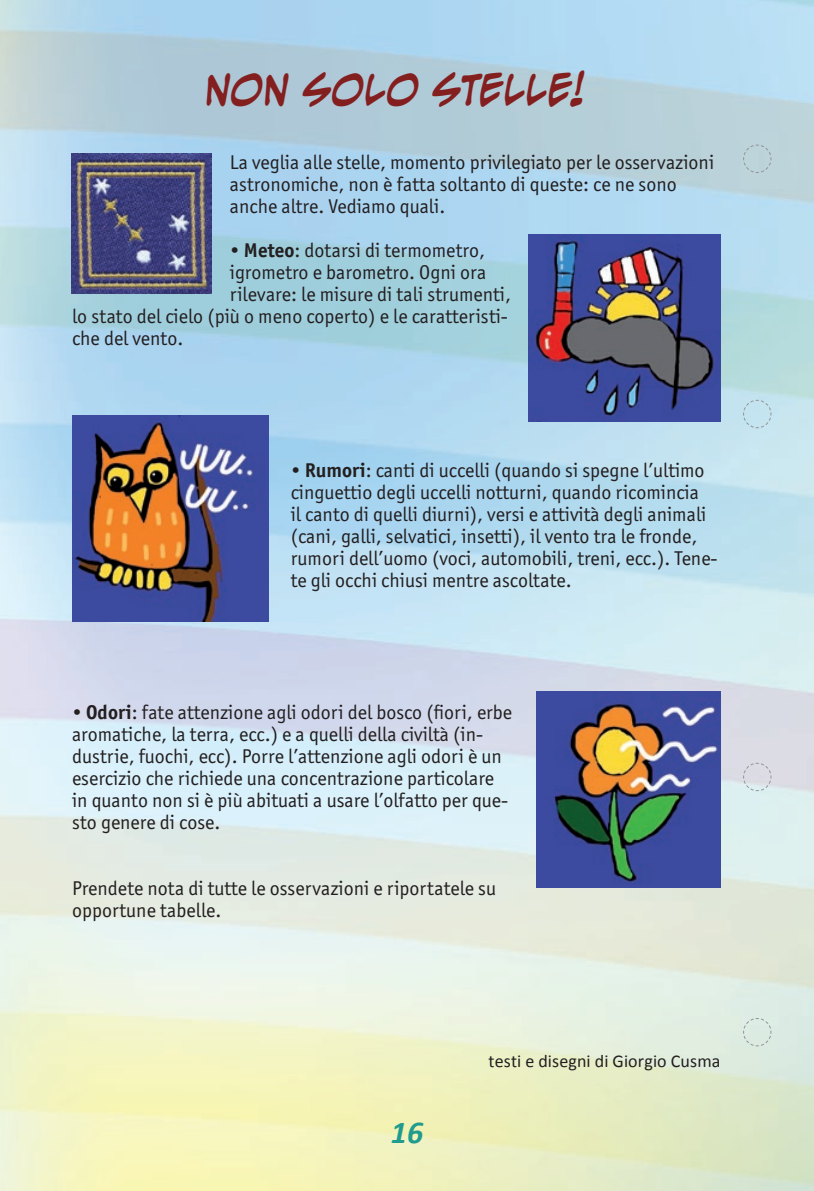
<style>
.page{position:relative;width:814px;height:1191px;background:#fff}
.page>*{position:absolute;margin:0;border:0;box-sizing:border-box;transform-origin:0 0}
.t1{font:700 36px "Evil Genius BB";letter-spacing:-.025em;color:#841f1f;scale:.96 1}
.t2{font:italic 700 32px "Calibri";color:#229b8f}
.List_Paragraph{font:20px/22px "Officina Sans ITC Std";color:#231f20}
.t3{font:18px "Calibri";letter-spacing:.005em;color:#231f20}
.s1{font-weight:700}
</style>
<div class="page">
<img style="left:0;top:0;width:814px;height:1191px">
<svg style="left:742px;top:144px;width:30px;height:29px"></svg>
<svg style="left:742px;top:399px;width:30px;height:30px"></svg>
<svg style="left:742px;top:762px;width:30px;height:29px"></svg>
<svg style="left:742px;top:1017px;width:30px;height:29px"></svg>
<img style="left:72px;top:153px;width:139px;height:140px">
<img style="left:529px;top:234px;width:191px;height:187px">
<img style="left:72px;top:415px;width:196px;height:207px">
<img style="left:536px;top:692px;width:184px;height:196px">
<p class="t1" style="left:205px;top:66px;width:399px">NON SOLO STELLE!</p>
<p class="List_Paragraph" style="left:230px;top:151px;width:486px">La veglia alle stelle, momento privilegiato per le osservazioni astronomiche, non è fatta soltanto di queste: ce ne sono anche altre. Vediamo quali.</p>
<p class="List_Paragraph" style="left:230px;top:239px;width:256px"><span class="s1">• Meteo</span>: dotarsi di termometro,</p>
<p class="List_Paragraph" style="left:230px;top:261px;width:258px">igrometro e barometro. Ogni ora</p>
<p class="List_Paragraph" style="left:230px;top:283px;width:282px">rilevare: le misure di tali strumenti,</p>
<p class="List_Paragraph" style="left:72px;top:305px;width:437px">lo stato del cielo (più o meno coperto) e le caratteristi-</p>
<p class="List_Paragraph" style="left:72px;top:327px;width:113px">che del vento.</p>
<p class="List_Paragraph" style="left:291px;top:459px;width:428px"><span class="s1">• Rumori</span>: canti di uccelli (quando si spegne l’ultimo cinguettio degli uccelli notturni, quando ricomincia<br>il canto di quelli diurni), versi e attività degli animali (cani, galli, selvatici, insetti), il vento tra le fronde, rumori dell’uomo (voci, automobili, treni, ecc.). Tene&shy;te gli occhi chiusi mentre ascoltate.</p>
<p class="List_Paragraph" style="left:72px;top:701px;width:441px"><span class="s1">• Odori</span>: fate attenzione agli odori del bosco (fiori, erbe aromatiche, la terra, ecc.) e a quelli della civiltà (in&shy;dustrie, fuochi, ecc). Porre l’attenzione agli odori è un esercizio che richiede una concentrazione particolare in quanto non si è più abituati a usare l’olfatto per que&shy;sto genere di cose.</p>
<p class="List_Paragraph" style="left:72px;top:877px;width:425px">Prendete nota di tutte le osservazioni e riportatele su opportune tabelle.</p>
<p class="t2" style="left:391px;top:1112px;width:34px">16</p>
<p class="t3" style="left:488px;top:1049px;width:233px">testi e disegni di Giorgio Cusma</p>
</div>
